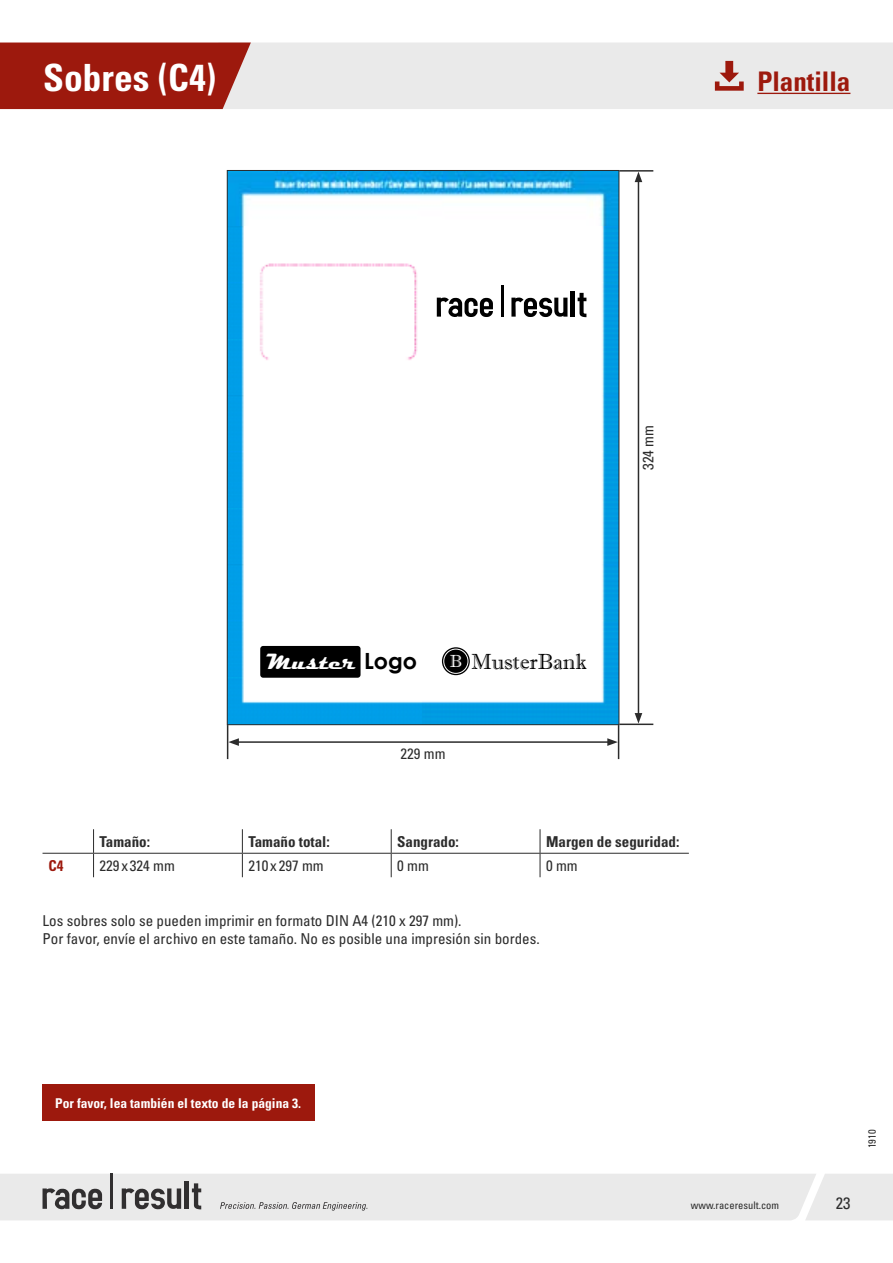
<style>
.page{position:relative;width:893px;height:1263px;background:#fff}
.page>*{position:absolute;margin:0;border:0;box-sizing:border-box;transform-origin:0 0}
.t1{font:37.5px "Univers LTCYR 67 Bold Cond";color:#fff}
.t2{font:27px "Univers LTCYR 67 Bold Cond";color:#9d190d}
.t3{font:700 22.35px "Magneto";color:#fff}
.t4{font:21.9px "Imprint MT Shadow";color:#000}
.t5{font:condensed 16.5px "Univers LTCYR 57";color:#2c2c2c}
.t6{font:condensed 15px/18px "Univers LTCYR 57";color:#2c2c2c}
.t7{font:15px "Univers LTCYR 67 Bold Cond";color:#2c2c2c}
.t8{font:15px "Univers LTCYR 67 Bold Cond";color:#9d190d}
.t9{font:13.5px "Univers LTCYR 67 Bold Cond";color:#fff}
.t10{font:condensed 10.5px "Univers LTCYR 57";color:#2c2c2c}
.s1{font-family:"Century Gothic";color:#000}
.s2{font-size:17.55px;color:#fff}
</style>
<div class="page">
<svg style="left:0;top:1174px;width:893px;height:46px;background:#e1e1e1"></svg>
<div style="left:251px;top:43px;width:642px;height:66px;background:#eaeaea"></div>
<div style="left:0;top:43px;width:251px;height:66px;background:#9d190d"></div>
<hr style="left:43px;top:853px;width:51px;height:1px;background:#2c2c2c">
<hr style="left:94px;top:853px;width:148px;height:1px;background:#2c2c2c">
<svg style="left:93px;top:829px;width:1px;height:48px"></svg>
<hr style="left:242px;top:853px;width:149px;height:1px;background:#2c2c2c">
<svg style="left:242px;top:829px;width:1px;height:48px"></svg>
<hr style="left:391px;top:853px;width:149px;height:1px;background:#2c2c2c">
<svg style="left:391px;top:829px;width:1px;height:48px"></svg>
<hr style="left:540px;top:853px;width:149px;height:1px;background:#2c2c2c">
<svg style="left:540px;top:829px;width:1px;height:48px"></svg>
<img style="left:229px;top:172px;width:388px;height:551px">
<svg style="left:578px;top:293px;width:8px;height:24px"></svg>
<svg style="left:511px;top:297px;width:56px;height:20px"></svg>
<svg style="left:437px;top:297px;width:56px;height:20px"></svg>
<hr style="left:501px;top:286px;width:2px;height:31px;background:#000">
<hr style="left:571px;top:291px;width:4px;height:26px;background:#000">
<div style="left:260px;top:646px;width:101px;height:32px;background:#000;border-radius:3px"></div>
<svg style="left:442px;top:647px;width:28px;height:28px"></svg>
<div style="left:444px;top:649px;width:24px;height:24px;border:1px solid #fff;border-radius:50%"></div>
<hr style="left:618px;top:725px;width:1px;height:34px;background:#2c2c2c">
<hr style="left:227px;top:725px;width:1px;height:34px;background:#2c2c2c">
<hr style="left:237px;top:741px;width:373px;height:2px;background:#2c2c2c">
<svg style="left:607px;top:738px;width:11px;height:8px"></svg>
<svg style="left:228px;top:738px;width:11px;height:8px"></svg>
<hr style="left:619px;top:170px;width:34px;height:2px;background:#2c2c2c">
<hr style="left:619px;top:723px;width:34px;height:2px;background:#2c2c2c">
<hr style="left:638px;top:180px;width:1px;height:535px;background:#2c2c2c">
<svg style="left:635px;top:172px;width:7px;height:10px"></svg>
<svg style="left:635px;top:713px;width:7px;height:10px"></svg>
<div style="left:43px;top:1084px;width:272px;height:37px;background:#9d190d"></div>
<hr style="left:757px;top:93px;width:93px;height:1px;background:#9d190d">
<svg style="left:715px;top:61px;width:29px;height:30px"></svg>
<h1 class="t1" style="left:43px;top:54px;width:174px">Sobres (C4)</h1>
<h2 class="t2" style="left:757px;top:65px;width:95px">Plantilla</h2>
<p class="t6" style="left:639px;top:470px;width:46px;rotate:-90deg">324 mm</p>
<h3 class="t3" style="left:267px;top:649px;width:152px">Muster <span class="s1">Logo</span></h3>
<h3 class="t4" style="left:450px;top:649px;width:139px"><span class="s2">B</span> MusterBank</h3>
<p class="t6" style="left:401px;top:744px;width:46px">229 mm</p>
<p class="t7" style="left:100px;top:833px;width:52px">Tamaño:</p>
<p class="t7" style="left:248px;top:833px;width:83px">Tamaño total:</p>
<p class="t7" style="left:397px;top:833px;width:63px">Sangrado:</p>
<p class="t7" style="left:546px;top:833px;width:135px">Margen de seguridad:</p>
<p class="t8" style="left:49px;top:857px;width:16px">C4</p>
<p class="t6" style="left:100px;top:856px;width:77px">229 x 324 mm</p>
<p class="t6" style="left:248px;top:856px;width:77px">210 x 297 mm</p>
<p class="t6" style="left:397px;top:856px;width:33px">0 mm</p>
<p class="t6" style="left:546px;top:856px;width:33px">0 mm</p>
<p class="t6" style="left:43px;top:911px;width:499px">Los sobres solo se pueden imprimir en formato DIN A4 (210 x 297 mm).<br>Por favor, envíe el archivo en este tamaño. No es posible una impresión sin bordes.</p>
<p class="t9" style="left:55px;top:1095px;width:247px">Por favor, lea también el texto de la página 3.</p>
<p class="t10" style="left:865px;top:1148px;width:20px;rotate:-90deg">1910</p>
<p class="t10" style="left:691px;top:1199px;width:90px">www.raceresult.com</p>
<p class="t5" style="left:836px;top:1193px;width:16px">23</p>
</div>
